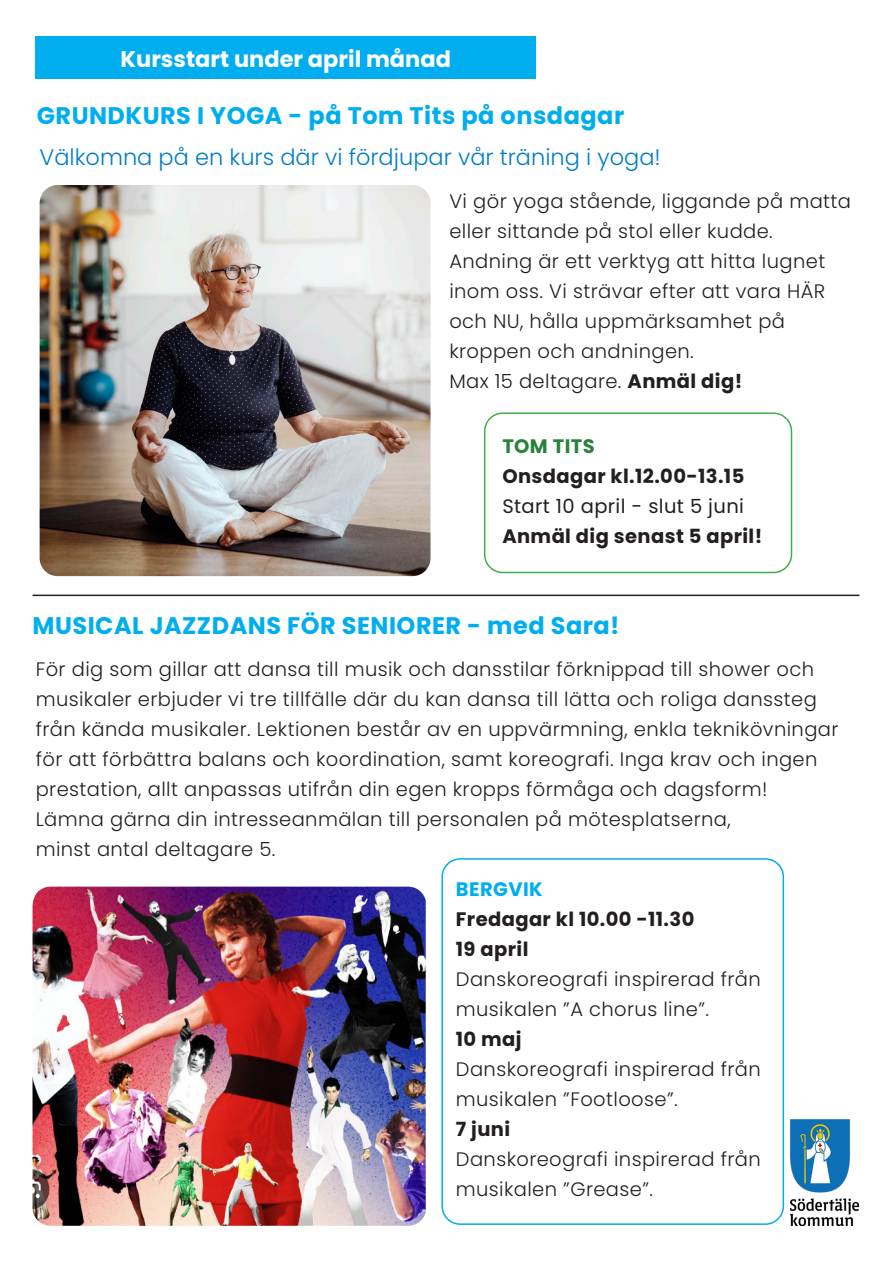
<style>
.page{position:relative;width:893px;height:1263px;background:#fff}
.page>*{position:absolute;margin:0;border:0;box-sizing:border-box;transform-origin:0 0}
.t1{font:700 24px "Poppins Latin";letter-spacing:.02em;color:#00aeef}
.t2{font:300 22.5px "Poppins Latin";color:#007ec5}
.t3{font:700 22.5px "Poppins Latin";color:#fff}
.t4{font:300 19.5px/30px "Poppins Latin";letter-spacing:.02em;color:#231f20}
.t5{font:700 19.5px/30px "Poppins Latin";letter-spacing:.02em;color:#231f20}
.s1{font-weight:700}
.s2{color:#2b823b}
.s3{font-weight:400}
.s4{font-weight:700;color:#00aeef}
</style>
<div class="page">
<div style="left:441px;top:858px;width:343px;height:367px;border:2px solid #00aeef;border-radius:18px"></div>
<img style="left:791px;top:1119px;width:67px;height:107px">
<div style="left:36px;top:36px;width:500px;height:43px;background:#00aeef"></div>
<hr style="left:33px;top:595px;width:826px;height:1px;background:#231f20">
<div style="left:484px;top:412px;width:308px;height:161px;border:2px solid #40ae49;border-radius:18px"></div>
<img style="left:40px;top:185px;width:390px;height:391px">
<img style="left:33px;top:887px;width:393px;height:339px">
<p class="t3" style="left:121px;top:44px;width:332px">Kursstart under april månad</p>
<p class="t1" style="left:37px;top:100px;width:589px">GRUNDKURS I YOGA - på Tom Tits på onsdagar</p>
<p class="t2" style="left:40px;top:143px;width:623px">Välkomna på en kurs där vi fördjupar vår träning i yoga!</p>
<p class="t4" style="left:449px;top:186px;width:403px">Vi gör yoga stående, liggande på matta eller sittande på stol eller kudde.<br>Andning är ett verktyg att hitta lugnet inom oss. Vi strävar efter att vara HÄR och NU, hålla uppmärksamhet på kroppen och andningen.<br>Max 15 deltagare. <span class="s1">Anmäl dig!</span></p>
<p class="t5" style="left:502px;top:431px;width:262px"><span class="s2">TOM TITS<br></span>Onsdagar kl.12.00-13.15<br><span class="s3">Start 10 april - slut 5 juni<br></span>Anmäl dig senast 5 april!</p>
<p class="t1" style="left:33px;top:610px;width:589px">MUSICAL JAZZDANS FÖR SENIORER - med Sara!</p>
<p class="t4" style="left:36px;top:654px;width:804px">För dig som gillar att dansa till musik och dansstilar förknippad till shower och musikaler erbjuder vi tre tillfälle där du kan dansa till lätta och roliga danssteg från kända musikaler. Lektionen består av en uppvärmning, enkla teknikövningar för att förbättra balans och koordination, samt koreografi. Inga krav och ingen prestation, allt anpassas utifrån din egen kropps förmåga och dagsform!<br>Lämna gärna din intresseanmälan till personalen på mötesplatserna,<br>minst antal deltagare 5.</p>
<p class="t4" style="left:456px;top:874px;width:306px"><span class="s4">BERGVIK<br></span><span class="s1">Fredagar kl 10.00 -11.30<br>19 april<br></span>Danskoreografi inspirerad från musikalen ”A chorus line”.<br><span class="s1">10 maj<br></span>Danskoreografi inspirerad från musikalen ”Footloose”.<br><span class="s1">7 juni<br></span>Danskoreografi inspirerad från musikalen ”Grease”.</p>
</div>
